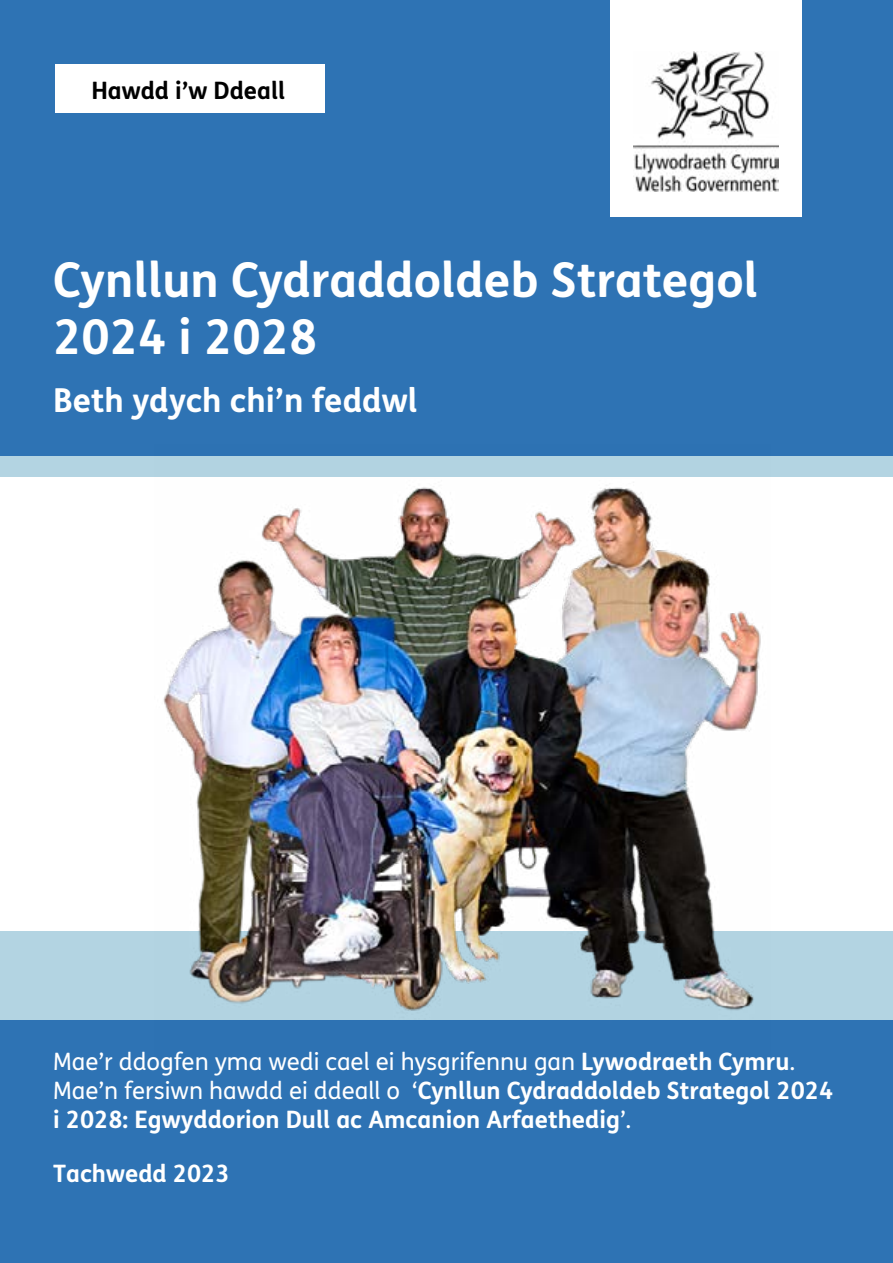
<style>
.page{position:relative;width:893px;height:1263px;background:#fff}
.page>*{position:absolute;margin:0;border:0;box-sizing:border-box;transform-origin:0 0}
.t1{font:700 48px/57.6px "FS Me Pro";color:#fff}
.Cover_subhead{font:700 33px "FS Me Pro";color:#fff}
.Bodytext{font:700 24px/28.8px "FS Me Pro";color:#fff}
.Bodytext-2{font:700 24px "FS Me Pro";color:#000}
.s1{font-weight:400}
</style>
<div class="page">
<div style="left:0;top:931px;width:893px;height:113px;background:#b3d4e2"></div>
<div style="left:0;top:417px;width:893px;height:59px;background:#b3d4e2"></div>
<div style="left:0;top:0;width:893px;height:455px;background:#2e73b4"></div>
<div style="left:0;top:1020px;width:893px;height:243px;background:#2e73b4"></div>
<div style="left:55px;top:64px;width:270px;height:49px;background:#fff"></div>
<div style="left:610px;top:0;width:191px;height:216px;background:#fff"></div>
<img style="left:633px;top:51px;width:146px;height:140px">
<img style="left:155px;top:455px;width:615px;height:556px">
<p class="Bodytext-2" style="left:91px;top:72px;width:195px">Hawdd i’w Ddeall</p>
<h1 class="t1" style="left:53px;top:248px;width:706px">Cynllun Cydraddoldeb Strategol<br>2024 i 2028</h1>
<h2 class="Cover_subhead" style="left:53px;top:375px;width:366px">Beth ydych chi’n feddwl</h2>
<p class="Bodytext" style="left:53px;top:1046px;width:781px"><span class="s1">Mae’r ddogfen yma wedi cael ei hysgrifennu gan</span> Lywodraeth Cymru<span class="s1">.<br>Mae’n fersiwn hawdd ei ddeall o ‘</span>Cynllun Cydraddoldeb Strategol 2024 i 2028: Egwyddorion Dull ac Amcanion Arfaethedig<span class="s1">’.</span></p>
<p class="Bodytext" style="left:53px;top:1158px;width:178px">Tachwedd 2023</p>
</div>
